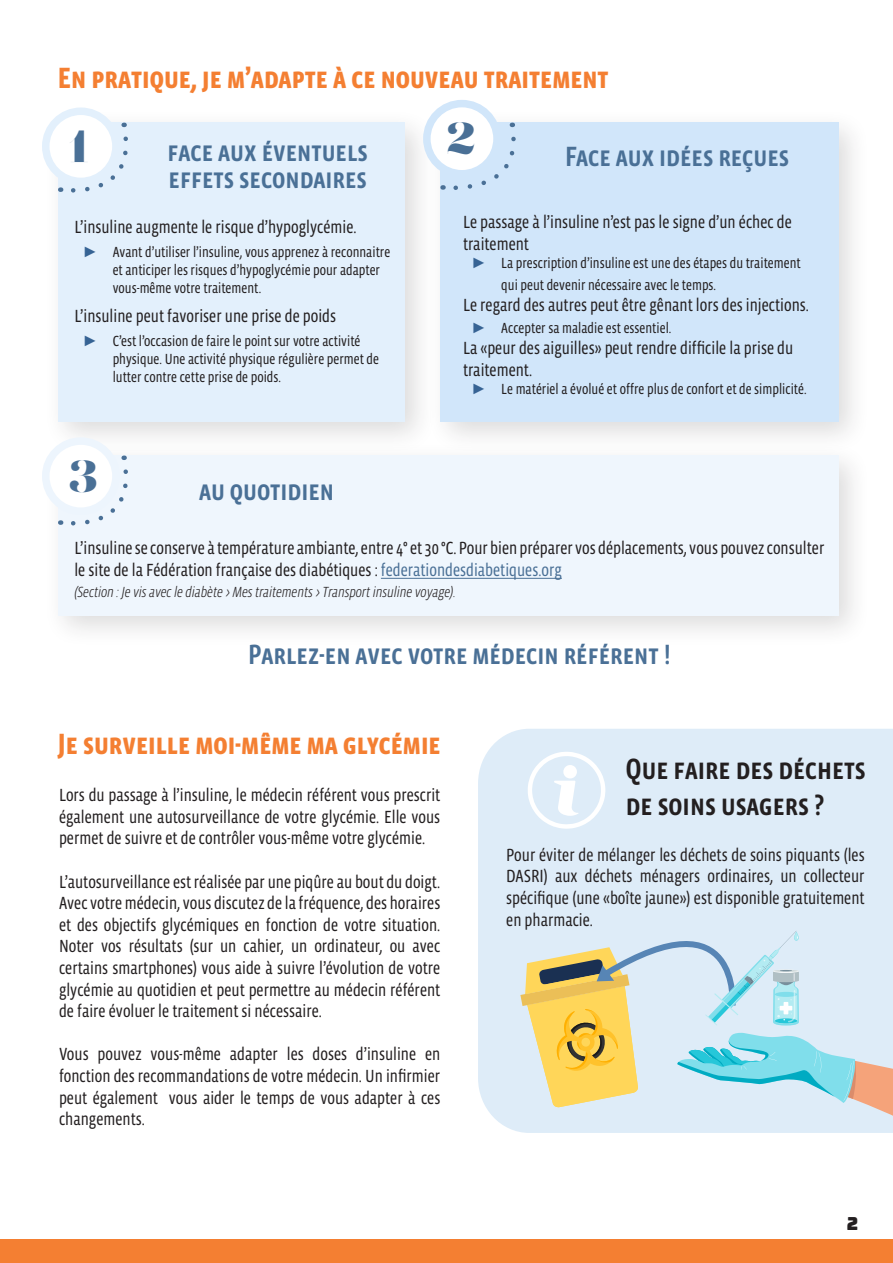
<style>
.page{position:relative;width:893px;height:1263px;background:#fff}
.page>*{position:absolute;margin:0;border:0;box-sizing:border-box;transform-origin:0 0}
.t1{font:45px "Lust Didone Fine";color:#4a7096}
.t2{font:700 30px "Vista Sans Nar OTCE";color:#f47f32}
.t3{font:500 30px "Vista Sans Nar OTCE";color:#231f20}
.t4{font:500 28.5px "Vista Sans Nar OTCE";color:#4a7096}
.t5{font:18px/21.6px "Vista Sans Nar OTCE";color:#231f20;text-align:justify}
.t6{font:18px "Bungee";color:#231f20}
.t7{font:15px/18px "Vista Sans Nar OTCE";color:#231f20}
.t8{font:italic 300 15px "Vista Sans Nar OTCE";color:#231f20}
.s1{font-family:"Arial";color:#366394}
.s2{color:#4a7096}
</style>
<div class="page">
<div style="left:425px;top:108px;width:446px;height:347px;background:#231f20;opacity:.16"></div>
<div style="left:440px;top:123px;width:398px;height:299px;background:#d1e6fa"></div>
<div style="left:43px;top:108px;width:395px;height:347px;background:#231f20;opacity:.16"></div>
<div style="left:58px;top:123px;width:347px;height:299px;background:#e3f0fc"></div>
<div style="left:43px;top:441px;width:828px;height:207px;background:#231f20;opacity:.16"></div>
<div style="left:58px;top:455px;width:781px;height:160px;background:#eff6fd"></div>
<div style="left:427px;top:104px;width:70px;height:70px;background:#fff;border-radius:50%"></div>
<div style="left:423px;top:100px;width:78px;height:78px;border:8px solid #d1e6fa;border-radius:50%"></div>
<svg style="left:46px;top:111px;width:70px;height:70px"></svg>
<div style="left:42px;top:107px;width:78px;height:78px;border:8px solid #e3f0fc;border-radius:50%"></div>
<svg style="left:46px;top:441px;width:70px;height:70px"></svg>
<div style="left:42px;top:437px;width:78px;height:78px;border:8px solid #edf5fd;border-radius:50%"></div>
<svg style="left:443px;top:134px;width:73px;height:56px"></svg>
<svg style="left:60px;top:134px;width:68px;height:59px"></svg>
<svg style="left:60px;top:467px;width:68px;height:59px"></svg>
<hr style="left:381px;top:578px;width:181px;height:1px;background:#4a7096">
<div style="left:0;top:1239px;width:893px;height:24px;background:#f47f32"></div>
<div style="left:478px;top:729px;width:415px;height:404px;background:#deecf8"></div>
<svg style="left:528px;top:752px;width:77px;height:77px"></svg>
<svg style="left:520px;top:892px;width:373px;height:233px;background:#d3e0d8"></svg>
<p class="t2" style="left:58px;top:60px;width:552px">En pratique, je m’adapte à ce nouveau traitement</p>
<p class="t1" style="left:69px;top:118px;width:21px">1</p>
<p class="t1" style="left:447px;top:110px;width:29px">2</p>
<p class="t4" style="left:168px;top:135px;width:202px">face aux éventuels</p>
<p class="t4" style="left:169px;top:162px;width:200px">effets secondaires</p>
<p class="t4" style="left:565px;top:140px;width:226px">Face aux idées reçues</p>
<p class="t5" style="left:74px;top:216px;width:284px">L’insuline augmente le risque d’hypoglycémie.</p>
<p class="t7" style="left:113px;top:243px;width:279px;text-indent:-30px"><span class="s1">►</span> Avant d’utiliser l’insuline, vous apprenez à reconnaitre et anticiper les risques d’hypoglycémie pour adapter vous-même votre traitement.</p>
<p class="t5" style="left:74px;top:305px;width:263px">L’insuline peut favoriser une prise de poids</p>
<p class="t7" style="left:113px;top:331px;width:268px;text-indent:-30px"><span class="s1">►</span> C’est l’occasion de faire le point sur votre activité physique. Une activité physique régulière permet de lutter contre cette prise de poids.</p>
<p class="t5" style="left:463px;top:211px;width:330px">Le passage à l’insuline n’est pas le signe d’un échec de traitement</p>
<p class="t7" style="left:501px;top:252px;width:301px;line-height:21.6px;text-indent:-30px"><span class="s1">►</span> La prescription d’insuline est une des étapes du traitement qui peut devenir nécessaire avec le temps.</p>
<p class="t5" style="left:463px;top:294px;width:347px">Le regard des autres peut être gênant lors des injections.</p>
<p class="t7" style="left:472px;top:319px;width:201px"><span class="s1">►</span> Accepter sa maladie est essentiel.</p>
<p class="t5" style="left:463px;top:337px;width:332px">La «peur des aiguilles» peut rendre difficile la prise du traitement.</p>
<p class="t7" style="left:472px;top:380px;width:337px"><span class="s1">►</span> Le matériel a évolué et offre plus de confort et de simplicité.</p>
<p class="t1" style="left:69px;top:447px;width:30px">3</p>
<p class="t4" style="left:199px;top:474px;width:136px">au quotidien</p>
<p class="t5" style="left:74px;top:537px;width:751px">L’insuline se conserve à température ambiante, entre 4° et 30 °C. Pour bien préparer vos déplacements, vous pouvez consulter le site de la Fédération française des diabétiques : <span class="s2">federationdesdiabetiques.org</span></p>
<p class="t8" style="left:74px;top:583px;width:383px">(Section : Je vis avec le diabète &gt; Mes traitements &gt; Transport insuline voyage).</p>
<p class="t4" style="left:248px;top:638px;width:424px">Parlez-en avec votre médecin référent !</p>
<p class="t2" style="left:58px;top:727px;width:384px">Je surveille moi-même ma glycémie</p>
<p class="t5" style="left:59px;top:784px;width:383px">Lors du passage à l’insuline, le médecin référent vous prescrit également une autosurveillance de votre glycémie. Elle vous permet de suivre et de contrôler vous-même votre glycémie.</p>
<p class="t5" style="left:59px;top:871px;width:383px">L’autosurveillance est réalisée par une piqûre au bout du doigt.<br>Avec votre médecin, vous discutez de la fréquence, des horaires et des objectifs glycémiques en fonction de votre situation.<br>Noter vos résultats (sur un cahier, un ordinateur, ou avec certains smartphones) vous aide à suivre l’évolution de votre glycémie au quotidien et peut permettre au médecin référent de faire évoluer le traitement si nécessaire.</p>
<p class="t5" style="left:59px;top:1043px;width:383px">Vous pouvez vous-même adapter les doses d’insuline en fonction des recommandations de votre médecin. Un infirmier peut également vous aider le temps de vous adapter à ces changements.</p>
<p class="t3" style="left:626px;top:752px;width:241px">Que faire des déchets</p>
<p class="t3" style="left:626px;top:788px;width:200px">de soins usagers ?</p>
<p class="t5" style="left:506px;top:844px;width:360px">Pour éviter de mélanger les déchets de soins piquants (les DASRI) aux déchets ménagers ordinaires, un collecteur spécifique (une «boîte jaune») est disponible gratuitement en pharmacie.</p>
<p class="t6" style="left:847px;top:1214px;width:13px">2</p>
</div>
